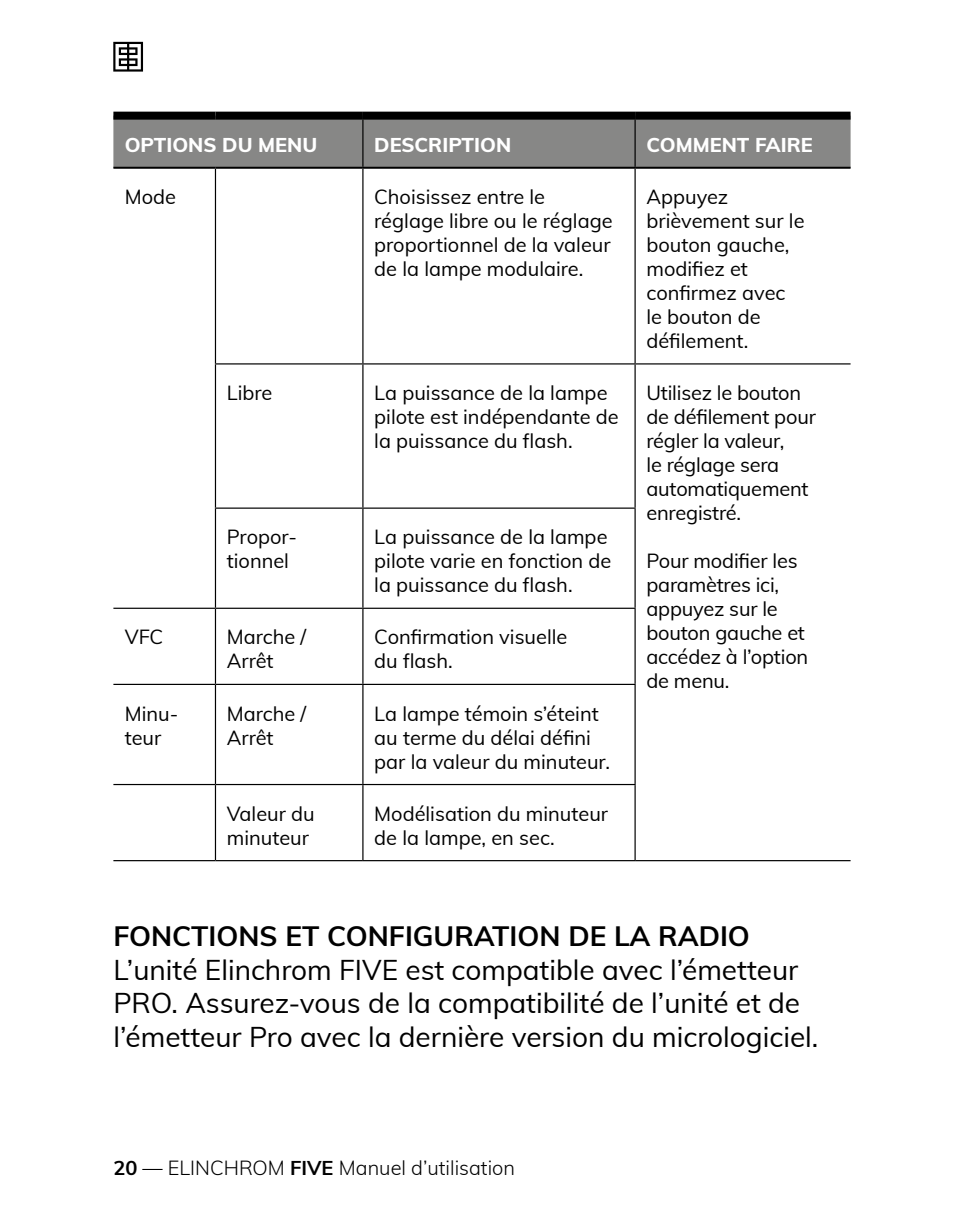
<style>
.page{position:relative;width:964px;height:1225px;background:#fff}
.page>*{position:absolute;margin:0;border:0;box-sizing:border-box;transform-origin:0 0}
.t1{font:28px/33.6px "Muli";color:#000}
.t2{font:700 28px "Muli";color:#000}
.t3{font:20px/24px "Muli";color:#000}
.t4{font:800 20px "Muli";color:#fff}
.t5{font:300 20px "Muli";color:#000}
.s1{font-weight:700}
</style>
<div class="page">
<div style="left:113px;top:120px;width:737px;height:47px;background:#878786"></div>
<hr style="left:362px;top:120px;width:2px;height:47px;background:#000">
<hr style="left:634px;top:120px;width:2px;height:47px;background:#000">
<hr style="left:215px;top:169px;width:1px;height:194px;background:#000">
<hr style="left:362px;top:169px;width:2px;height:194px;background:#000">
<hr style="left:634px;top:169px;width:2px;height:194px;background:#000">
<hr style="left:215px;top:363px;width:148px;height:1px;background:#000">
<hr style="left:215px;top:364px;width:1px;height:143px;background:#000">
<hr style="left:363px;top:363px;width:272px;height:1px;background:#000">
<hr style="left:362px;top:364px;width:2px;height:143px;background:#000">
<hr style="left:635px;top:363px;width:215px;height:1px;background:#000">
<hr style="left:634px;top:364px;width:2px;height:143px;background:#000">
<hr style="left:635px;top:860px;width:215px;height:1px;background:#000">
<hr style="left:215px;top:507px;width:148px;height:2px;background:#000">
<hr style="left:215px;top:509px;width:1px;height:98px;background:#000">
<hr style="left:363px;top:507px;width:273px;height:2px;background:#000">
<hr style="left:362px;top:509px;width:2px;height:98px;background:#000">
<hr style="left:634px;top:509px;width:2px;height:98px;background:#000">
<hr style="left:113px;top:607px;width:102px;height:2px;background:#000">
<hr style="left:215px;top:607px;width:148px;height:2px;background:#000">
<hr style="left:215px;top:609px;width:1px;height:75px;background:#000">
<hr style="left:363px;top:607px;width:273px;height:2px;background:#000">
<hr style="left:362px;top:609px;width:2px;height:75px;background:#000">
<hr style="left:634px;top:609px;width:2px;height:75px;background:#000">
<hr style="left:113px;top:683px;width:102px;height:2px;background:#000">
<hr style="left:215px;top:683px;width:148px;height:2px;background:#000">
<hr style="left:215px;top:685px;width:1px;height:99px;background:#000">
<hr style="left:363px;top:683px;width:273px;height:2px;background:#000">
<hr style="left:362px;top:685px;width:2px;height:99px;background:#000">
<hr style="left:634px;top:685px;width:2px;height:99px;background:#000">
<hr style="left:113px;top:784px;width:102px;height:1px;background:#000">
<hr style="left:215px;top:784px;width:148px;height:1px;background:#000">
<hr style="left:215px;top:785px;width:1px;height:75px;background:#000">
<hr style="left:363px;top:784px;width:273px;height:1px;background:#000">
<hr style="left:362px;top:785px;width:2px;height:75px;background:#000">
<hr style="left:634px;top:785px;width:2px;height:75px;background:#000">
<hr style="left:113px;top:860px;width:102px;height:1px;background:#000">
<hr style="left:215px;top:860px;width:148px;height:1px;background:#000">
<hr style="left:363px;top:860px;width:272px;height:1px;background:#000">
<hr style="left:113px;top:167px;width:102px;height:2px;background:#000">
<hr style="left:215px;top:167px;width:148px;height:2px;background:#000">
<hr style="left:363px;top:167px;width:272px;height:2px;background:#000">
<hr style="left:635px;top:167px;width:215px;height:2px;background:#000">
<div style="left:113px;top:112px;width:102px;height:8px;background:#000"></div>
<div style="left:215px;top:112px;width:148px;height:8px;background:#000"></div>
<div style="left:363px;top:112px;width:272px;height:8px;background:#000"></div>
<div style="left:635px;top:112px;width:215px;height:8px;background:#000"></div>
<svg style="left:113px;top:42px;width:30px;height:30px"></svg>
<p class="t4" style="left:125px;top:130px;width:194px">OPTIONS DU MENU</p>
<p class="t4" style="left:374px;top:130px;width:139px">DESCRIPTION</p>
<p class="t4" style="left:646px;top:130px;width:168px">COMMENT FAIRE</p>
<p class="t3" style="left:125px;top:184px;width:53px">Mode</p>
<p class="t3" style="left:374px;top:184px;width:240px">Choisissez entre le réglage libre ou le réglage proportionnel de la valeur de la lampe modulaire.</p>
<p class="t3" style="left:646px;top:184px;width:160px">Appuyez brièvement sur le bouton gauche, modifiez et confirmez avec le bouton de défilement.</p>
<p class="t3" style="left:227px;top:380px;width:47px">Libre</p>
<p class="t3" style="left:374px;top:380px;width:246px">La puissance de la lampe pilote est indépendante de la puissance du flash.</p>
<p class="t3" style="left:646px;top:380px;width:171px">Utilisez le bouton de défilement pour régler la valeur,<br>le réglage sera automatiquement enregistré.</p>
<p class="t3" style="left:646px;top:548px;width:163px">Pour modifier les paramètres ici, appuyez sur le bouton gauche et accédez à l’option de menu.</p>
<p class="t3" style="left:374px;top:524px;width:239px">La puissance de la lampe pilote varie en fonction de la puissance du flash.</p>
<p class="t3" style="left:227px;top:524px;width:72px">Propor-</p>
<p class="t3" style="left:227px;top:548px;width:64px">tionnel</p>
<p class="t3" style="left:125px;top:624px;width:40px">VFC</p>
<p class="t3" style="left:227px;top:624px;width:81px">Marche /<br>Arrêt</p>
<p class="t3" style="left:374px;top:624px;width:195px">Confirmation visuelle du flash.</p>
<p class="t3" style="left:125px;top:700px;width:55px">Minu-</p>
<p class="t3" style="left:125px;top:724px;width:38px">teur</p>
<p class="t3" style="left:227px;top:700px;width:81px">Marche /<br>Arrêt</p>
<p class="t3" style="left:374px;top:700px;width:237px">La lampe témoin s’éteint au terme du délai défini par la valeur du minuteur.</p>
<p class="t3" style="left:227px;top:800px;width:89px">Valeur du minuteur</p>
<p class="t3" style="left:374px;top:800px;width:235px">Modélisation du minuteur de la lampe, en sec.</p>
<p class="t2" style="left:113px;top:915px;width:638px">FONCTIONS ET CONFIGURATION DE LA RADIO</p>
<p class="t1" style="left:113px;top:951px;width:706px">L’unité Elinchrom FIVE est compatible avec l’émetteur<br>PRO. Assurez-vous de la compatibilité de l’unité et de l’émetteur Pro avec la dernière version du micrologiciel.</p>
<p class="t5" style="left:113px;top:1153px;width:403px"><span class="s1">20</span> — ELINCHROM <span class="s1">FIVE</span> Manuel d’utilisation</p>
</div>
